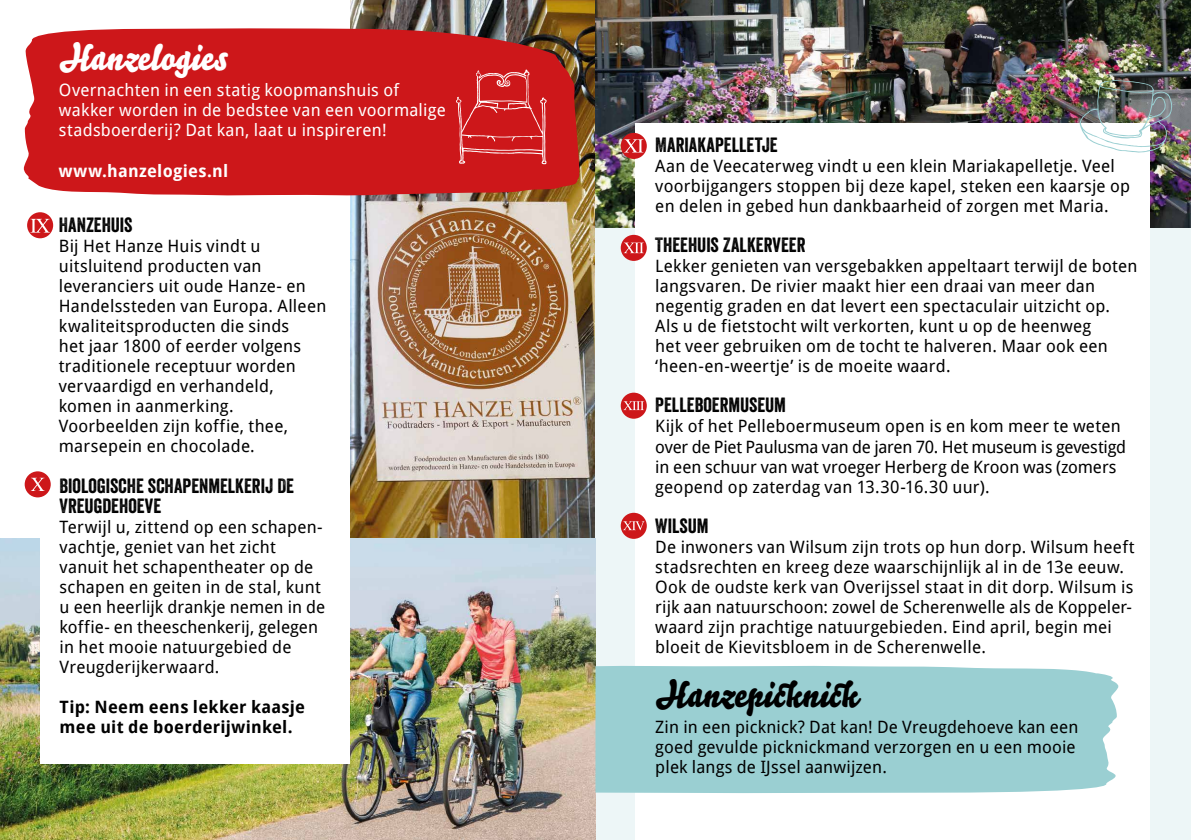
<style>
.page{position:relative;width:1191px;height:840px;background:#fff}
.page>*{position:absolute;margin:0;border:0;box-sizing:border-box;transform-origin:0 0}
.t1{font:36px "Bello Pro";letter-spacing:.005em;color:#000}
.t2{font:36px "Bello Pro";letter-spacing:.005em;color:#fff}
.t3{font:20px/20px "Veneer";color:#000}
.t4{font:17px/20px "Droid Sans";letter-spacing:.015em;color:#000}
.t5{font:17px/20px "Droid Sans";letter-spacing:.015em;color:#fff}
.t6{font:700 17px/20px "Droid Sans";letter-spacing:.015em;color:#000}
.t7{font:700 17px "Droid Sans";letter-spacing:.015em;color:#fff}
</style>
<div class="page">
<img style="left:350px;top:0;width:245px;height:538px">
<div style="left:595px;top:227px;width:596px;height:612px;background:#edf6f7"></div>
<img style="left:595px;top:0;width:596px;height:227px">
<img style="left:0;top:538px;width:595px;height:301px">
<div style="left:40px;top:0;width:309px;height:763px;background:#fff"></div>
<div style="left:635px;top:123px;width:514px;height:716px;background:#fff"></div>
<img style="left:1079px;top:80px;width:93px;height:73px">
<svg style="left:23px;top:28px;width:558px;height:168px;background:#c92021"></svg>
<svg style="left:456px;top:69px;width:91px;height:95px;background:#d23234"></svg>
<div style="left:595px;top:665px;width:524px;height:128px;background:#9acfd2"></div>
<svg style="left:27px;top:212px;width:26px;height:26px"></svg>
<svg style="left:30px;top:219px;width:20px;height:13px"></svg>
<div style="left:25px;top:471px;width:26px;height:26px;background:#cd171a;border-radius:50%"></div>
<svg style="left:31px;top:477px;width:14px;height:13px"></svg>
<div style="left:621px;top:133px;width:26px;height:26px;background:#cd171a;border-radius:50%"></div>
<svg style="left:624px;top:139px;width:19px;height:13px"></svg>
<div style="left:621px;top:235px;width:26px;height:26px;background:#cd171a;border-radius:50%"></div>
<svg style="left:624px;top:242px;width:20px;height:11px"></svg>
<div style="left:621px;top:392px;width:26px;height:26px;background:#cd171a;border-radius:50%"></div>
<svg style="left:623px;top:401px;width:21px;height:9px"></svg>
<div style="left:621px;top:512px;width:26px;height:26px;background:#cd171a;border-radius:50%"></div>
<svg style="left:623px;top:521px;width:21px;height:9px"></svg>
<h1 class="t2" style="left:59px;top:32px;width:170px">Hanzelogies</h1>
<p class="t5" style="left:59px;top:80px;width:388px">Overnachten in een statig koopmanshuis of wakker worden in de bedstee van een voormalige stadsboerderij? Dat kan, laat u inspireren!</p>
<p class="t7" style="left:59px;top:160px;width:171px">www.hanzelogies.nl</p>
<p class="t3" style="left:59px;top:215px;width:75px">HANZEHUIS</p>
<p class="t4" style="left:59px;top:236px;width:269px">Bij Het Hanze Huis vindt u uitsluitend producten van leveranciers uit oude Hanze- en<br>Handelssteden van Europa. Alleen kwaliteitsproducten die sinds<br>het jaar 1800 of eerder volgens traditionele receptuur worden vervaardigd en verhandeld, komen in aanmerking.<br>Voorbeelden zijn koffie, thee, marsepein en chocolade.</p>
<p class="t3" style="left:60px;top:475px;width:236px">BIOLOGISCHE SCHAPENMELKERIJ DE<br>VREUGDEHOEVE</p>
<p class="t4" style="left:60px;top:516px;width:267px">Terwijl u, zittend op een schapen&shy;vachtje, geniet van het zicht vanuit het schapentheater op de schapen en geiten in de stal, kunt u een heerlijk drankje nemen in de koffie- en theeschenkerij, gelegen in het mooie natuurgebied de<br>Vreugderijkerwaard.</p>
<p class="t6" style="left:60px;top:696px;width:247px">Tip: Neem eens lekker kaasje mee uit de boerderijwinkel.</p>
<p class="t3" style="left:655px;top:135px;width:124px">MARIAKAPELLETJE</p>
<p class="t4" style="left:655px;top:156px;width:476px">Aan de Veecaterweg vindt u een klein Mariakapelletje. Veel voorbijgangers stoppen bij deze kapel, steken een kaarsje op en delen in gebed hun dankbaarheid of zorgen met Maria.</p>
<p class="t3" style="left:655px;top:235px;width:152px">THEEHUIS ZALKERVEER</p>
<p class="t4" style="left:655px;top:256px;width:484px">Lekker genieten van versgebakken appeltaart terwijl de boten langsvaren. De rivier maakt hier een draai van meer dan negentig graden en dat levert een spectaculair uitzicht op.<br>Als u de fietstocht wilt verkorten, kunt u op de heenweg<br>het veer gebruiken om de tocht te halveren. Maar ook een ‘heen-en-weertje’ is de moeite waard.</p>
<p class="t3" style="left:655px;top:395px;width:132px">PELLEBOERMUSEUM</p>
<p class="t4" style="left:655px;top:416px;width:472px">Kijk of het Pelleboermuseum open is en kom meer te weten over de Piet Paulusma van de jaren 70. Het museum is gevestigd in een schuur van wat vroeger Herberg de Kroon was (zomers geopend op zaterdag van 13.30-16.30 uur).</p>
<p class="t3" style="left:655px;top:515px;width:55px">WILSUM</p>
<p class="t4" style="left:655px;top:536px;width:481px">De inwoners van Wilsum zijn trots op hun dorp. Wilsum heeft stadsrechten en kreeg deze waarschijnlijk al in de 13e eeuw.<br>Ook de oudste kerk van Overijssel staat in dit dorp. Wilsum is rijk aan natuurschoon: zowel de Scherenwelle als de Koppeler&shy;waard zijn prachtige natuurgebieden. Eind april, begin mei bloeit de Kievitsbloem in de Scherenwelle.</p>
<h1 class="t1" style="left:655px;top:668px;width:207px">Hanzepicknick</h1>
<p class="t4" style="left:655px;top:716px;width:425px">Zin in een picknick? Dat kan! De Vreugdehoeve kan een goed gevulde picknickmand verzorgen en u een mooie plek langs de IJssel aanwijzen.</p>
</div>
